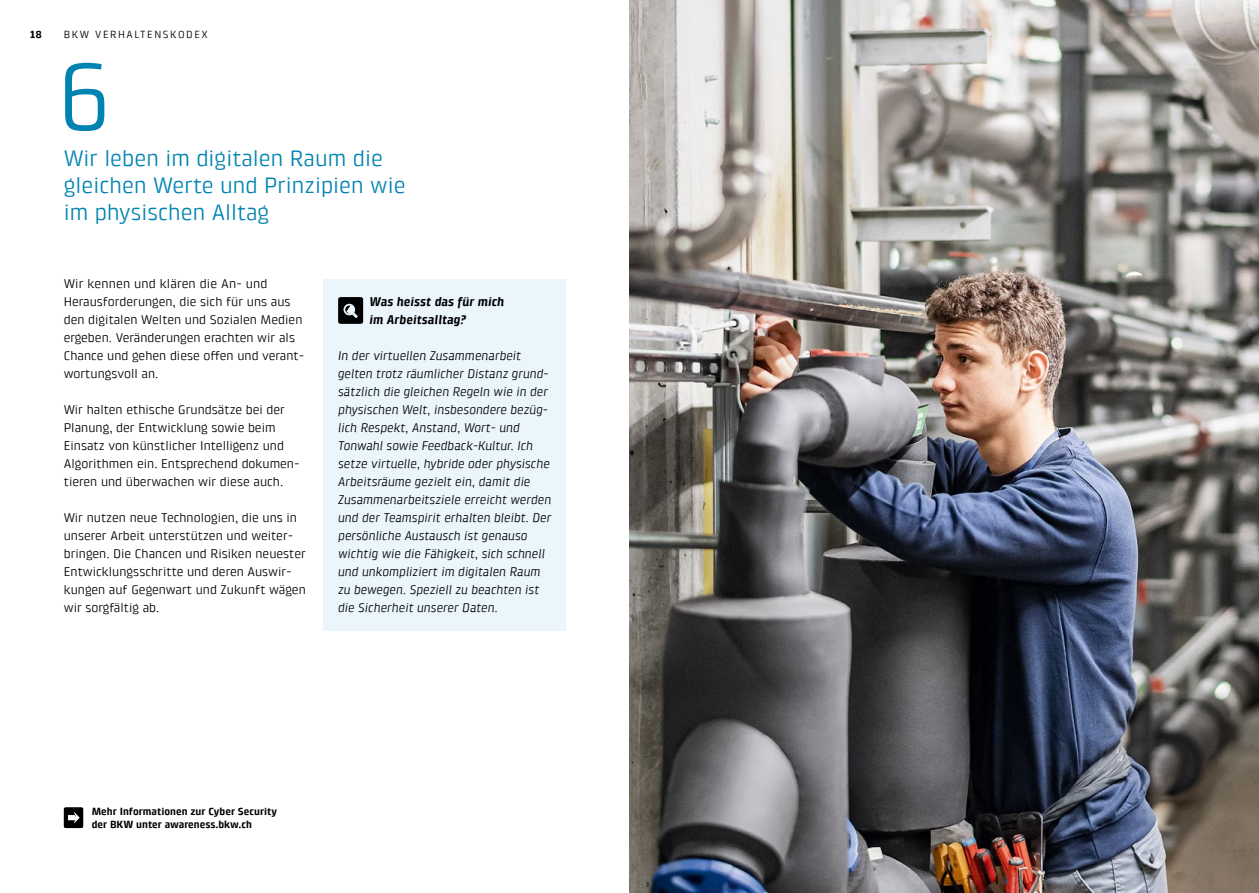
<style>
.page{position:relative;width:1259px;height:893px;background:#fff}
.page>*{position:absolute;margin:0;border:0;box-sizing:border-box;transform-origin:0 0}
.t1{font:97.5px "Klint Pro";color:#0083b1}
.t2{font:22.5px/27px "Klint Pro";color:#0083b1}
.t3{font:12.75px/18px "Klint Pro";color:#000}
.t4{font:italic 12.75px/18px "Klint Pro";color:#000}
.t5{font:italic 700 12.75px/18px "Klint Pro";color:#000}
.t6{font:700 10.5px/13.5px "Klint Pro";color:#000}
.t7{font:10.5px "Klint Pro";letter-spacing:.15em;color:#000}
</style>
<div class="page">
<svg style="left:64px;top:807px;width:19px;height:21px"></svg>
<img style="left:629px;top:0;width:630px;height:893px">
<div style="left:323px;top:279px;width:243px;height:351px;background:#eaf6fc"></div>
<svg style="left:338px;top:297px;width:25px;height:27px"></svg>
<p class="t6" style="left:30px;top:28px;width:13px">18</p>
<p class="t7" style="left:64px;top:29px;width:146px">BKW VERHALTENSKODEX</p>
<h1 class="t1" style="left:58px;top:42px;width:54px">6</h1>
<h2 class="t2" style="left:64px;top:144px;width:343px">Wir leben im digitalen Raum die gleichen Werte und Prinzipien wie im physischen Alltag</h2>
<p class="t3" style="left:64px;top:275px;width:242px">Wir kennen und klären die An- und Herausforderungen, die sich für uns aus den digitalen Welten und Sozialen Medien ergeben. Veränderungen erachten wir als Chance und gehen diese offen und verant&shy;wortungsvoll an.</p>
<p class="t3" style="left:64px;top:401px;width:237px">Wir halten ethische Grundsätze bei der Planung, der Entwicklung sowie beim Einsatz von künstlicher Intelligenz und Algorithmen ein. Entsprechend dokumen&shy;tieren und überwachen wir diese auch.</p>
<p class="t3" style="left:64px;top:509px;width:244px">Wir nutzen neue Technologien, die uns in unserer Arbeit unterstützen und weiter&shy;bringen. Die Chancen und Risiken neuester Entwicklungsschritte und deren Auswir&shy;kungen auf Gegenwart und Zukunft wägen wir sorgfältig ab.</p>
<p class="t5" style="left:369px;top:293px;width:136px">Was heisst das für mich im Arbeitsalltag?</p>
<p class="t4" style="left:338px;top:347px;width:215px">In der virtuellen Zusammenarbeit gelten trotz räumlicher Distanz grund&shy;sätzlich die gleichen Regeln wie in der physischen Welt, insbesondere bezüg&shy;lich Respekt, Anstand, Wort- und Tonwahl sowie Feedback-Kultur. Ich setze virtuelle, hybride oder physische Arbeitsräume gezielt ein, damit die Zusammenarbeitsziele erreicht werden und der Teamspirit erhalten bleibt. Der persönliche Austausch ist genauso wichtig wie die Fähigkeit, sich schnell und unkompliziert im digitalen Raum zu bewegen. Speziell zu beachten ist die Sicherheit unserer Daten.</p>
<p class="t6" style="left:92px;top:804px;width:187px">Mehr Informationen zur Cyber Security der BKW unter awareness.bkw.ch</p>
</div>
